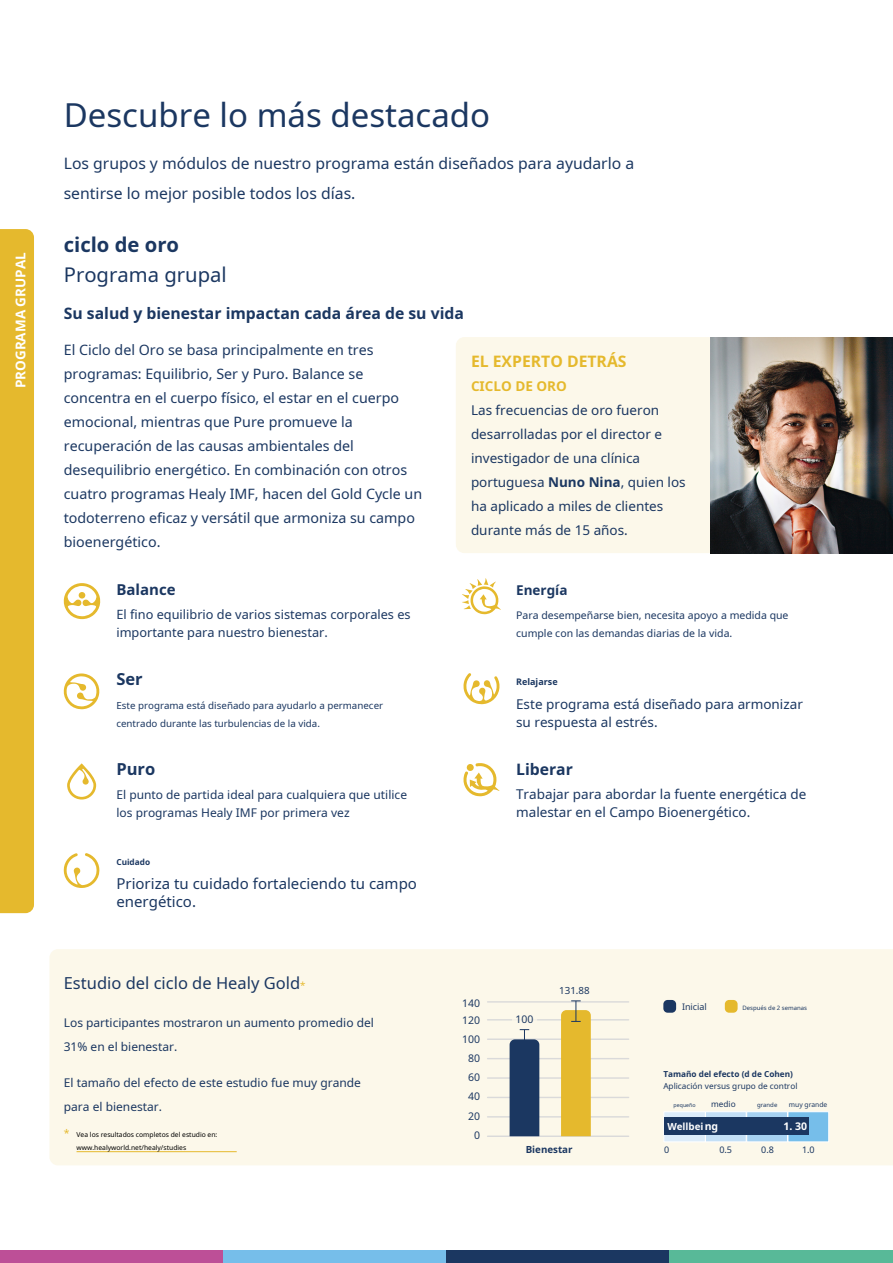
<style>
.page{position:relative;width:893px;height:1263px;background:#fff}
.page>*{position:absolute;margin:0;border:0;box-sizing:border-box;transform-origin:0 0}
.t1{font:33px "Noto Sans";color:#1b3761}
.t2{font:20.25px "Noto Sans";color:#1b3761}
.t3{font:700 20.25px "Noto Sans";color:#1b3761}
.t4{font:16.5px "Noto Sans";color:#1b3761}
.t5{font:700 16.5px "Noto Sans";color:#1b3761}
.t6{font:15.75px/30px "Noto Sans";color:#1b3761}
.t7{font:700 15.75px "Noto Sans";color:#1b3761}
.t8{font:700 15.75px "Noto Sans";color:#e5b92d}
.t9{font:15px/18px "Noto Sans";color:#1b3761}
.t10{font:700 15px "Noto Sans";color:#1b3761}
.t11{font:14.25px/24px "Noto Sans";color:#1b3761}
.t12{font:13.5px/24px "Noto Sans";color:#1b3761}
.t13{font:700 13.5px "Noto Sans";color:#fff}
.t14{font:700 13.5px "Noto Sans";color:#e5b92d}
.t15{font:700 13.5px "Noto Sans";color:#1b3761}
.t16{font:12.75px/18px "Noto Sans";color:#1b3761}
.t17{font:12px/24px "Noto Sans";color:#1b3761}
.t18{font:10.5px/18.6px "Noto Sans";color:#1b3761;text-align:center}
.t19{font:700 10.5px "Noto Sans";color:#fff}
.t20{font:9.75px/18px "Noto Sans";color:#1b3761}
.t21{font:700 9.75px "Noto Sans";color:#fff}
.t22{font:700 9.75px "Noto Sans";color:#1b3761}
.t23{font:9px "Noto Sans";color:#1b3761}
.t24{font:700 9px "Noto Sans";color:#1b3761}
.t25{font:8.25px "Noto Sans";color:#1b3761}
.t26{font:700 8.25px "Noto Sans";color:#1b3761}
.t27{font:6.75px/13.5px "Noto Sans";color:#000}
.t28{font:6.75px "Noto Sans";color:#1b3761}
.t29{font:6px "Noto Sans";color:#1b3761}
.t30{font:5.25px "Noto Sans";color:#1b3761}
.s1{font-weight:700}
.s2{font-size:9.75px;color:#e5b92d}
.s3{font-size:10.5px}
.s4{font-size:10.5px;color:#e5b92d}
</style>
<div class="page">
<div style="left:49px;top:949px;width:844px;height:216px;background:#fcf8ea"></div>
<svg style="left:67px;top:763px;width:29px;height:36px"></svg>
<svg style="left:64px;top:853px;width:36px;height:35px"></svg>
<svg style="left:63px;top:583px;width:37px;height:36px"></svg>
<svg style="left:63px;top:673px;width:37px;height:36px"></svg>
<svg style="left:462px;top:578px;width:39px;height:36px"></svg>
<svg style="left:463px;top:673px;width:37px;height:31px"></svg>
<svg style="left:463px;top:763px;width:37px;height:33px"></svg>
<hr style="left:77px;top:1151px;width:160px;height:1px;background:#e5b92d">
<div style="left:725px;top:1000px;width:13px;height:13px;background:#e5b92d;border-radius:4px"></div>
<div style="left:663px;top:1000px;width:13px;height:13px;background:#1b3761;border-radius:4px"></div>
<div style="left:664px;top:1112px;width:41px;height:30px;background:#dcecfa"></div>
<div style="left:663px;top:1111px;width:43px;height:31px;border:1px solid #fff"></div>
<div style="left:705px;top:1112px;width:41px;height:30px;background:#c3dff6"></div>
<div style="left:705px;top:1111px;width:42px;height:31px;border:1px solid #fff"></div>
<div style="left:747px;top:1112px;width:40px;height:30px;background:#a6d1f1"></div>
<div style="left:746px;top:1111px;width:42px;height:31px;border:1px solid #fff"></div>
<div style="left:788px;top:1112px;width:41px;height:30px;background:#76beea"></div>
<div style="left:787px;top:1111px;width:42px;height:31px;border:1px solid #fff"></div>
<div style="left:664px;top:1117px;width:144px;height:17px;background:#1b3761"></div>
<hr style="left:488px;top:1135px;width:141px;height:2px;background:#dadada">
<hr style="left:488px;top:1077px;width:141px;height:2px;background:#dadada">
<hr style="left:488px;top:1097px;width:141px;height:1px;background:#dadada">
<hr style="left:488px;top:1116px;width:141px;height:1px;background:#dadada">
<hr style="left:488px;top:1058px;width:141px;height:1px;background:#dadada">
<hr style="left:488px;top:1038px;width:141px;height:2px;background:#dadada">
<hr style="left:488px;top:1019px;width:141px;height:1px;background:#dadada">
<hr style="left:488px;top:1001px;width:141px;height:1px;background:#dadada">
<svg style="left:510px;top:1029px;width:29px;height:107px"></svg>
<svg style="left:561px;top:1000px;width:30px;height:136px"></svg>
<div style="left:512px;top:1010px;width:25px;height:18px;background:#fcf8ea;border-radius:5px"></div>
<div style="left:556px;top:980px;width:39px;height:18px;background:#fcf8ea;border-radius:5px"></div>
<div style="left:0;top:229px;width:34px;height:684px;background:#e5b92d"></div>
<div style="left:456px;top:337px;width:254px;height:216px;background:#fcf8ea"></div>
<img style="left:710px;top:337px;width:183px;height:216px">
<div style="left:0;top:1250px;width:223px;height:13px;background:#bd4f97"></div>
<div style="left:223px;top:1250px;width:224px;height:13px;background:#76beea"></div>
<div style="left:446px;top:1250px;width:224px;height:13px;background:#1b3761"></div>
<div style="left:670px;top:1250px;width:223px;height:13px;background:#58b998"></div>
<p class="t13" style="left:11px;top:388px;width:137px;rotate:-90deg">PROGRAMA GRUPAL</p>
<h1 class="t1" style="left:64px;top:92px;width:428px">Descubre lo más destacado</h1>
<p class="t6" style="left:64px;top:148px;width:572px">Los grupos y módulos de nuestro programa están diseñados para ayudarlo a sentirse lo mejor posible todos los días.</p>
<h2 class="t3" style="left:64px;top:231px;width:117px">ciclo de oro</h2>
<h2 class="t2" style="left:64px;top:261px;width:164px">Programa grupal</h2>
<p class="t7" style="left:64px;top:302px;width:402px">Su salud y bienestar impactan cada área de su vida</p>
<p class="t11" style="left:64px;top:338px;width:360px">El Ciclo del Oro se basa principalmente en tres programas: Equilibrio, Ser y Puro. Balance se concentra en el cuerpo físico, el estar en el cuerpo emocional, mientras que Pure promueve la recuperación de las causas ambientales del desequilibrio energético. En combinación con otros cuatro programas Healy IMF, hacen del Gold Cycle un todoterreno eficaz y versátil que armoniza su campo bioenergético.</p>
<p class="t8" style="left:471px;top:350px;width:157px">EL EXPERTO DETRÁS</p>
<p class="t14" style="left:471px;top:377px;width:97px">CICLO DE ORO</p>
<p class="t12" style="left:471px;top:398px;width:216px">Las frecuencias de oro fueron desarrolladas por el director e investigador de una clínica portuguesa <span class="s1">Nuno Nina</span>, quien los ha aplicado a miles de clientes durante más de 15 años.</p>
<p class="t10" style="left:116px;top:579px;width:61px">Balance</p>
<p class="t15" style="left:516px;top:581px;width:53px">Energía</p>
<p class="t16" style="left:116px;top:605px;width:296px">El fino equilibrio de varios sistemas corporales es importante para nuestro bienestar.</p>
<p class="t18" style="left:516px;top:606px;width:274px;line-height:18px;text-align:left">Para desempeñarse bien, necesita apoyo a medida que cumple con las demandas diarias de la vida.</p>
<p class="t5" style="left:116px;top:667px;width:28px">Ser</p>
<p class="t24" style="left:516px;top:675px;width:43px">Relajarse</p>
<p class="t20" style="left:116px;top:696px;width:268px">Este programa está diseñado para ayudarlo a permanecer centrado durante las turbulencias de la vida.</p>
<p class="t12" style="left:516px;top:695px;width:288px;line-height:18px">Este programa está diseñado para armonizar su respuesta al estrés.</p>
<p class="t5" style="left:116px;top:757px;width:40px">Puro</p>
<p class="t7" style="left:516px;top:758px;width:58px">Liberar</p>
<p class="t17" style="left:116px;top:785px;width:292px;line-height:18px">El punto de partida ideal para cualquiera que utilice los programas Healy IMF por primera vez</p>
<p class="t12" style="left:516px;top:785px;width:292px;line-height:18px">Trabajar para abordar la fuente energética de malestar en el Campo Bioenergético.</p>
<p class="t26" style="left:116px;top:856px;width:35px">Cuidado</p>
<p class="t9" style="left:116px;top:874px;width:302px">Prioriza tu cuidado fortaleciendo tu campo energético.</p>
<p class="t4" style="left:64px;top:971px;width:243px">Estudio del ciclo de Healy Gold<span class="s2">*</span></p>
<p class="t20" style="left:559px;top:981px;width:32px">131.88</p>
<p class="t18" style="left:462px;top:993px;width:20px">140<br>120<br>100<br>80<br>60<br>40</p>
<p class="t23" style="left:682px;top:1000px;width:26px">Inicial</p>
<p class="t29" style="left:742px;top:1004px;width:66px">Después de 2 semanas</p>
<p class="t17" style="left:64px;top:1010px;width:312px">Los participantes mostraron un aumento promedio del<br>31% en el bienestar.</p>
<p class="t18" style="left:515px;top:1010px;width:20px">100</p>
<p class="t17" style="left:64px;top:1070px;width:299px">El tamaño del efecto de este estudio fue muy grande para el bienestar.</p>
<p class="t26" style="left:663px;top:1068px;width:131px">Tamaño del efecto (d de Cohen)</p>
<p class="t25" style="left:663px;top:1080px;width:136px">Aplicación versus grupo de control</p>
<p class="t30" style="left:674px;top:1102px;width:24px">pequeño</p>
<p class="t25" style="left:711px;top:1098px;width:26px">medio</p>
<p class="t29" style="left:757px;top:1101px;width:22px">grande</p>
<p class="t28" style="left:789px;top:1100px;width:40px">muy grande</p>
<p class="t18" style="left:468px;top:1107px;width:14px">20<br>0</p>
<p class="t21" style="left:667px;top:1119px;width:52px">Wellbei<span class="s3">ng</span></p>
<p class="t19" style="left:783px;top:1118px;width:25px">1. 30</p>
<p class="t27" style="left:77px;top:1127px;width:142px;text-indent:-13px"><span class="s4">*</span> Vea los resultados completos del estudio en: www.healyworld.net/healy/studies</p>
<p class="t22" style="left:526px;top:1142px;width:48px">Bienestar</p>
<p class="t23" style="left:664px;top:1143px;width:7px">0</p>
<p class="t23" style="left:719px;top:1143px;width:14px">0.5</p>
<p class="t23" style="left:761px;top:1143px;width:14px">0.8</p>
<p class="t23" style="left:802px;top:1143px;width:14px">1.0</p>
</div>
